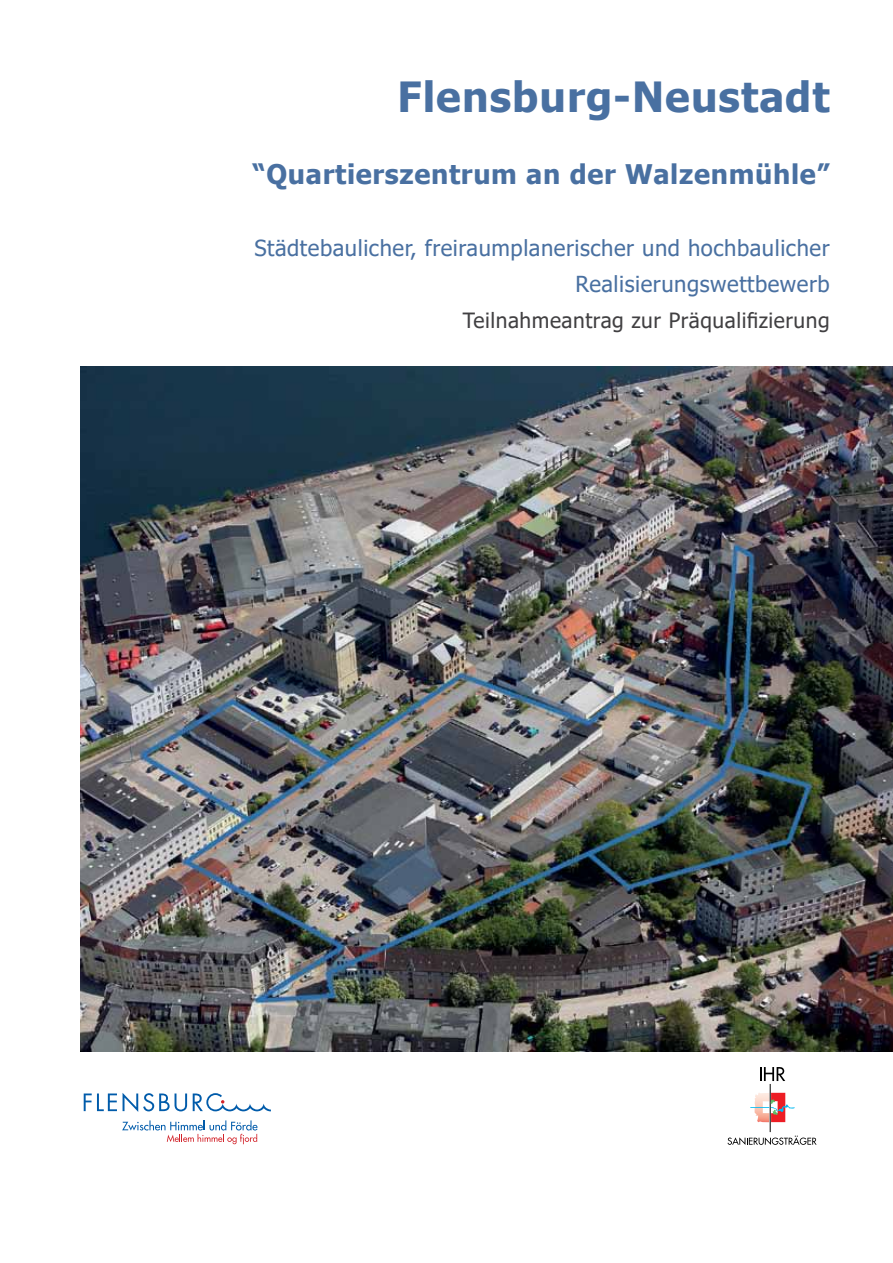
<style>
.page{position:relative;width:893px;height:1263px;background:#fff}
.page>*{position:absolute;margin:0;border:0;box-sizing:border-box;transform-origin:0 0}
.t1{font:700 41.55px "Tahoma";letter-spacing:.025em;color:#4970a1}
.t2{font:700 27px "Tahoma";letter-spacing:.025em;color:#4970a1}
.t3{font:22.05px "Tahoma";letter-spacing:.025em;color:#4970a1}
.t4{font:21px "Tahoma";letter-spacing:.025em;color:#414042}
</style>
<div class="page">
<img style="left:80px;top:367px;width:813px;height:684px">
<svg style="left:84px;top:1093px;width:33px;height:18px"></svg>
<svg style="left:123px;top:1093px;width:64px;height:19px"></svg>
<svg style="left:193px;top:1093px;width:78px;height:18px"></svg>
<svg style="left:122px;top:1120px;width:136px;height:24px"></svg>
<svg style="left:727px;top:1135px;width:90px;height:10px"></svg>
<svg style="left:760px;top:1067px;width:25px;height:14px"></svg>
<hr style="left:770px;top:1084px;width:1px;height:48px;background:#000">
<svg style="left:750px;top:1092px;width:45px;height:30px"></svg>
<p class="t1" style="left:398px;top:67px;width:434px">Flensburg-Neustadt</p>
<p class="t2" style="left:253px;top:155px;width:579px">“Quartierszentrum an der Walzenmühle”</p>
<p class="t3" style="left:254px;top:233px;width:577px">Städtebaulicher, freiraumplanerischer und hochbaulicher</p>
<p class="t3" style="left:575px;top:269px;width:256px">Realisierungswettbewerb</p>
<p class="t4" style="left:463px;top:306px;width:368px">Teilnahmeantrag zur Präqualifizierung</p>
</div>
